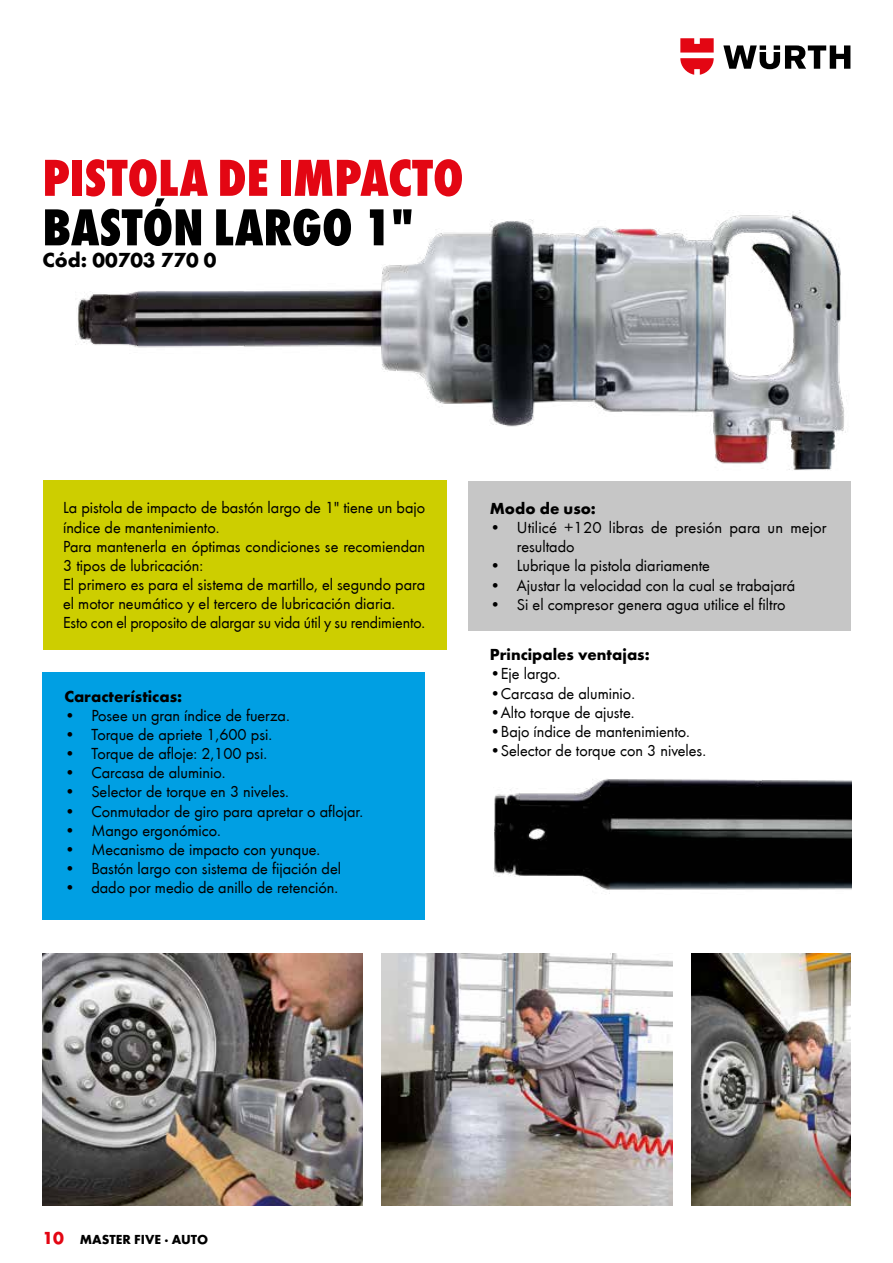
<style>
.page{position:relative;width:893px;height:1263px;background:#fff}
.page>*{position:absolute;margin:0;border:0;box-sizing:border-box;transform-origin:0 0}
.t1{font:800 condensed 54px "Wuerth";color:#e30613}
.t2{font:800 condensed 54px "Wuerth";color:#000}
.t3{font:700 21px "Wuerth";color:#000}
.t4{font:16.5px/19px "Wuerth";color:#000}
.t5{font:700 16.5px "Wuerth";color:#000}
.t6{font:700 13.5px "Wuerth";color:#000}
.s1{font-size:18px;color:#e30613}
</style>
<div class="page">
<svg style="left:723px;top:45px;width:127px;height:24px"></svg>
<svg style="left:680px;top:38px;width:34px;height:37px"></svg>
<div style="left:43px;top:672px;width:382px;height:247px;background:#009fe3"></div>
<div style="left:43px;top:480px;width:403px;height:170px;background:#cdce00"></div>
<div style="left:468px;top:482px;width:382px;height:149px;background:#c6c6c6"></div>
<img style="left:75px;top:210px;width:776px;height:277px">
<img style="left:493px;top:779px;width:358px;height:115px">
<img style="left:42px;top:953px;width:321px;height:252px">
<img style="left:382px;top:953px;width:290px;height:252px">
<img style="left:692px;top:953px;width:158px;height:252px">
<h1 class="t1" style="left:43px;top:140px;width:423px">PISTOLA DE IMPACTO</h1>
<h1 class="t2" style="left:43px;top:189px;width:372px">BASTÓN LARGO 1"</h1>
<p class="t3" style="left:43px;top:245px;width:175px">Cód: 00703 770 0</p>
<p class="t4" style="left:63px;top:498px;width:364px">La pistola de impacto de bastón largo de 1" tiene un bajo índice de mantenimiento.<br>Para mantenerla en óptimas condiciones se recomiendan 3 tipos de lubricación:<br>El primero es para el sistema de martillo, el segundo para el motor neumático y el tercero de lubricación diaria.<br>Esto con el proposito de alargar su vida útil y su rendimiento.</p>
<p class="t5" style="left:490px;top:496px;width:108px">Modo de uso:</p>
<p class="t4" style="left:517px;top:517px;width:311px;text-indent:-27px">• Utilicé +120 libras de presión para un mejor resultado</p>
<p class="t4" style="left:490px;top:556px;width:222px">• Lubrique la pistola diariamente</p>
<p class="t4" style="left:490px;top:575px;width:307px">• Ajustar la velocidad con la cual se trabajará</p>
<p class="t4" style="left:490px;top:594px;width:297px">• Si el compresor genera agua utilice el filtro</p>
<p class="t5" style="left:490px;top:643px;width:161px">Principales ventajas:</p>
<p class="t4" style="left:490px;top:664px;width:72px">•Eje largo.</p>
<p class="t4" style="left:490px;top:683px;width:147px">•Carcasa de aluminio.</p>
<p class="t4" style="left:490px;top:702px;width:146px">•Alto torque de ajuste.</p>
<p class="t4" style="left:490px;top:721px;width:202px">•Bajo índice de mantenimiento.</p>
<p class="t4" style="left:490px;top:740px;width:218px">•Selector de torque con 3 niveles.</p>
<p class="t5" style="left:64px;top:684px;width:119px">Características:</p>
<p class="t4" style="left:64px;top:705px;width:227px">• Posee un gran índice de fuerza.</p>
<p class="t4" style="left:64px;top:724px;width:209px">• Torque de apriete 1,600 psi.</p>
<p class="t4" style="left:64px;top:743px;width:204px">• Torque de afloje: 2,100 psi.</p>
<p class="t4" style="left:64px;top:762px;width:163px">• Carcasa de aluminio.</p>
<p class="t4" style="left:64px;top:781px;width:226px">• Selector de torque en 3 niveles.</p>
<p class="t4" style="left:64px;top:801px;width:300px">• Conmutador de giro para apretar o aflojar.</p>
<p class="t4" style="left:64px;top:820px;width:158px">• Mango ergonómico.</p>
<p class="t4" style="left:64px;top:839px;width:257px">• Mecanismo de impacto con yunque.</p>
<p class="t4" style="left:64px;top:858px;width:278px">• Bastón largo con sistema de fijación del</p>
<p class="t4" style="left:64px;top:877px;width:275px">• dado por medio de anillo de retención.</p>
<p class="t6" style="left:43px;top:1229px;width:167px"><span class="s1">10</span> MASTER FIVE · AUTO</p>
</div>
